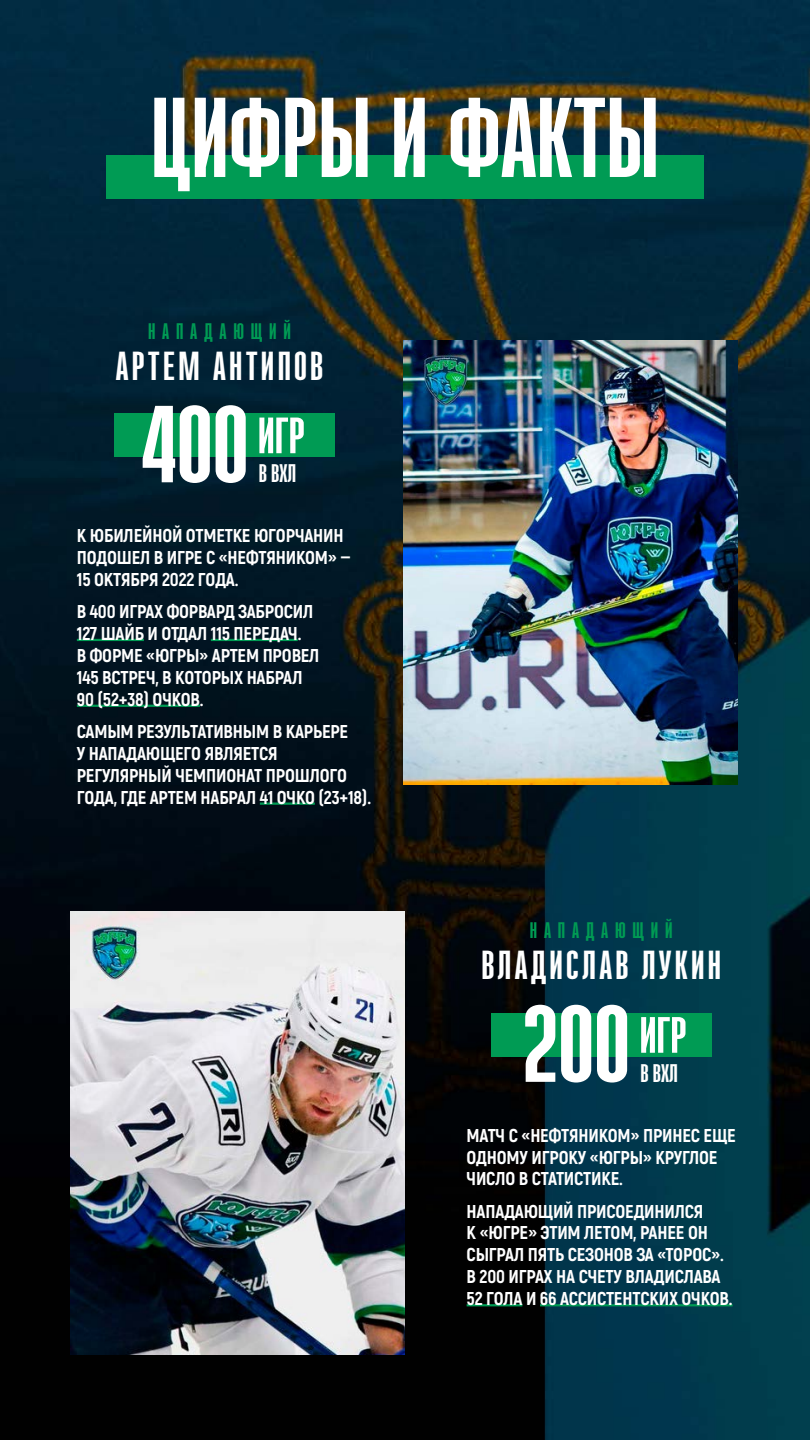
<style>
.page{position:relative;width:810px;height:1440px;background:#fff}
.page>*{position:absolute;margin:0;border:0;box-sizing:border-box;transform-origin:0 0}
.t1{font:700 113.25px "Ristretto Pro";color:#fff}
.t2{font:700 50.93px "Ristretto Pro";color:#fff}
.t3{font:700 40.5px "Ristretto Pro";letter-spacing:.08em;color:#fff}
.t4{font:700 25.5px "Ristretto Pro";color:#fff}
.t5{font:700 22.5px "Ristretto Pro";letter-spacing:.3em;color:#009b54}
.t6{font:800 18.6px/22px "Akrobat";letter-spacing:-.01em;color:#fff}
</style>
<div class="page">
<img style="left:0;top:0;width:810px;height:1440px">
<div style="left:114px;top:414px;width:220px;height:43px;background:#009b54"></div>
<div style="left:106px;top:155px;width:598px;height:44px;background:#009b54"></div>
<div style="left:491px;top:1013px;width:220px;height:44px;background:#009b54"></div>
<img style="left:71px;top:912px;width:333px;height:443px">
<img style="left:404px;top:341px;width:334px;height:443px">
<hr style="left:77px;top:639px;width:67px;height:2px;background:#009b54">
<hr style="left:211px;top:639px;width:87px;height:2px;background:#009b54">
<hr style="left:77px;top:705px;width:123px;height:2px;background:#009b54">
<hr style="left:260px;top:803px;width:55px;height:2px;background:#009b54">
<hr style="left:467px;top:1304px;width:55px;height:2px;background:#009b54">
<hr style="left:540px;top:1304px;width:193px;height:2px;background:#009b54">
<h1 class="t1" style="left:151px;top:72px;width:510px">ЦИФРЫ И ФАКТЫ</h1>
<p class="t5" style="left:148px;top:318px;width:144px">НАПАДАЮЩИЙ</p>
<h3 class="t3" style="left:116px;top:342px;width:209px">АРТЕМ АНТИПОВ</h3>
<h1 class="t1" style="left:141px;top:377px;width:109px">400</h1>
<h2 class="t2" style="left:258px;top:406px;width:49px">ИГР</h2>
<h3 class="t4" style="left:259px;top:459px;width:39px">В ВХЛ</h3>
<p class="t6" style="left:77px;top:524px;width:275px">К ЮБИЛЕЙНОЙ ОТМЕТКЕ ЮГОРЧАНИН<br>ПОДОШЕЛ В ИГРЕ С «НЕФТЯНИКОМ» —<br>15 ОКТЯБРЯ 2022 ГОДА.</p>
<p class="t6" style="left:77px;top:600px;width:244px">В 400 ИГРАХ ФОРВАРД ЗАБРОСИЛ<br>127 ШАЙБ И ОТДАЛ 115 ПЕРЕДАЧ.<br>В ФОРМЕ «ЮГРЫ» АРТЕМ ПРОВЕЛ<br>145 ВСТРЕЧ, В КОТОРЫХ НАБРАЛ<br>90 (52+38) ОЧКОВ.</p>
<p class="t6" style="left:77px;top:720px;width:296px">САМЫМ РЕЗУЛЬТАТИВНЫМ В КАРЬЕРЕ<br>У НАПАДАЮЩЕГО ЯВЛЯЕТСЯ<br>РЕГУЛЯРНЫЙ ЧЕМПИОНАТ ПРОШЛОГО<br>ГОДА, ГДЕ АРТЕМ НАБРАЛ 41 ОЧКО (23+18).</p>
<p class="t5" style="left:530px;top:917px;width:144px">НАПАДАЮЩИЙ</p>
<h3 class="t3" style="left:481px;top:941px;width:241px">ВЛАДИСЛАВ ЛУКИН</h3>
<h1 class="t1" style="left:523px;top:977px;width:109px">200</h1>
<h2 class="t2" style="left:640px;top:1005px;width:49px">ИГР</h2>
<h3 class="t4" style="left:641px;top:1058px;width:39px">В ВХЛ</h3>
<p class="t6" style="left:467px;top:1124px;width:271px">МАТЧ С «НЕФТЯНИКОМ» ПРИНЕС ЕЩЕ<br>ОДНОМУ ИГРОКУ «ЮГРЫ» КРУГЛОЕ<br>ЧИСЛО В СТАТИСТИКЕ.</p>
<p class="t6" style="left:467px;top:1200px;width:268px">НАПАДАЮЩИЙ ПРИСОЕДИНИЛСЯ<br>К «ЮГРЕ» ЭТИМ ЛЕТОМ, РАНЕЕ ОН<br>СЫГРАЛ ПЯТЬ СЕЗОНОВ ЗА «ТОРОС».<br>В 200 ИГРАХ НА СЧЕТУ ВЛАДИСЛАВА<br>52 ГОЛА И 66 АССИСТЕНТСКИХ ОЧКОВ.</p>
</div>
